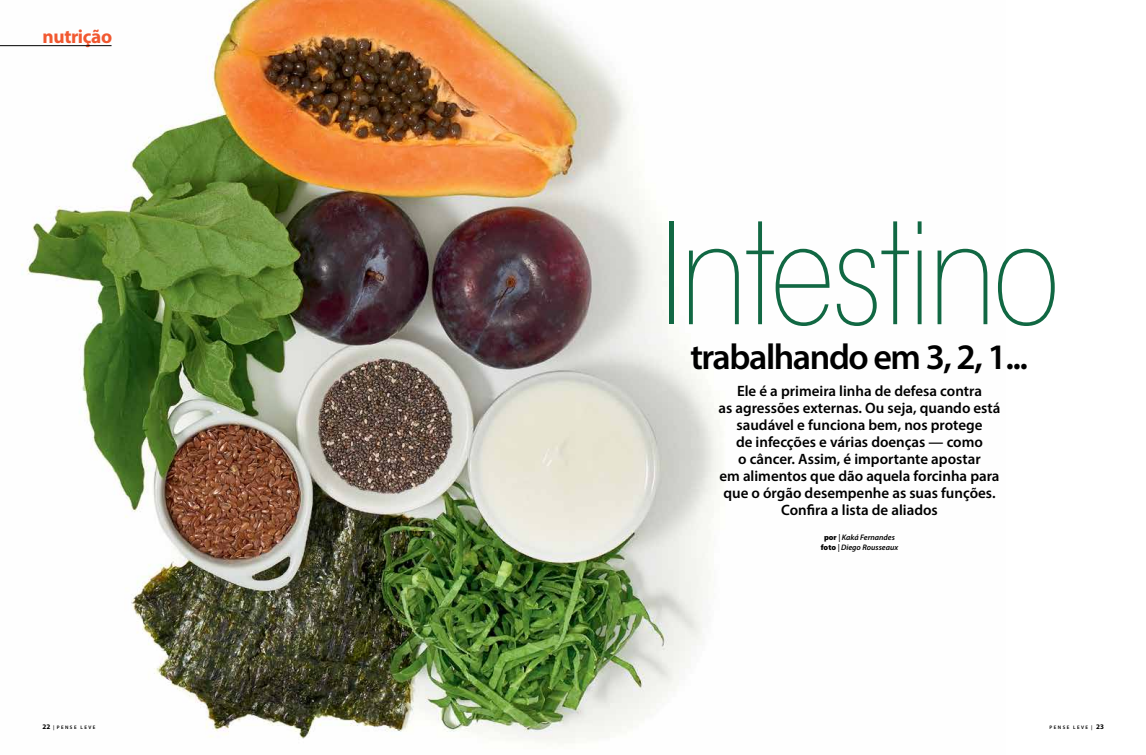
<style>
.page{position:relative;width:1146px;height:755px;background:#fff}
.page>*{position:absolute;margin:0;border:0;box-sizing:border-box;transform-origin:0 0}
.t1{font:200 condensed 138.8px "ITC Avant Garde Std";letter-spacing:-.03em;color:#116843}
.t2{font:600 36px "Myriad Pro";letter-spacing:-.04em;color:#000}
.t3{font:700 19.3px "Myriad Pro";letter-spacing:-.02em;color:#f15830}
.t4{font:600 15px/17px "Myriad Pro";color:#000;text-align:center}
.t5{font:italic 600 8px/10px "Myriad Pro";color:#000;text-align:center}
.t6{font:600 5px "Myriad Pro";letter-spacing:.29em;color:#000}
.s1{font-weight:700;font-size:7px}
.s2{font-weight:900;font-style:normal}
</style>
<div class="page">
<img style="left:0;top:0;width:722px;height:744px">
<hr style="left:0;top:45px;width:111px;height:1px;background:#000">
<p class="t3" style="left:43px;top:24px;width:71px">nutrição</p>
<p class="t6" style="left:43px;top:723px;width:54px"><span class="s1">22</span> | PENSE LEVE</p>
<h1 class="t1" style="left:659px;top:193px;width:402px">Intestino</h1>
<h2 class="t2" style="left:690px;top:334px;width:339px">trabalhando em 3, 2, 1...</h2>
<p class="t4" style="left:718px;top:381px;width:283px">Ele é a primeira linha de defesa contra<br>as agressões externas. Ou seja, quando está saudável e funciona bem, nos protege<br>de infecções e várias doenças — como<br>o câncer. Assim, é importante apostar<br>em alimentos que dão aquela forcinha para que o órgão desempenhe as suas funções.<br>Confira a lista de aliados</p>
<p class="t5" style="left:820px;top:531px;width:79px"><span class="s2">por</span> | Kaká Fernandes <span class="s2">foto</span> | Diego Rousseaux</p>
<p class="t6" style="left:1049px;top:723px;width:56px">PENSE LEVE | <span class="s1">23</span></p>
</div>
